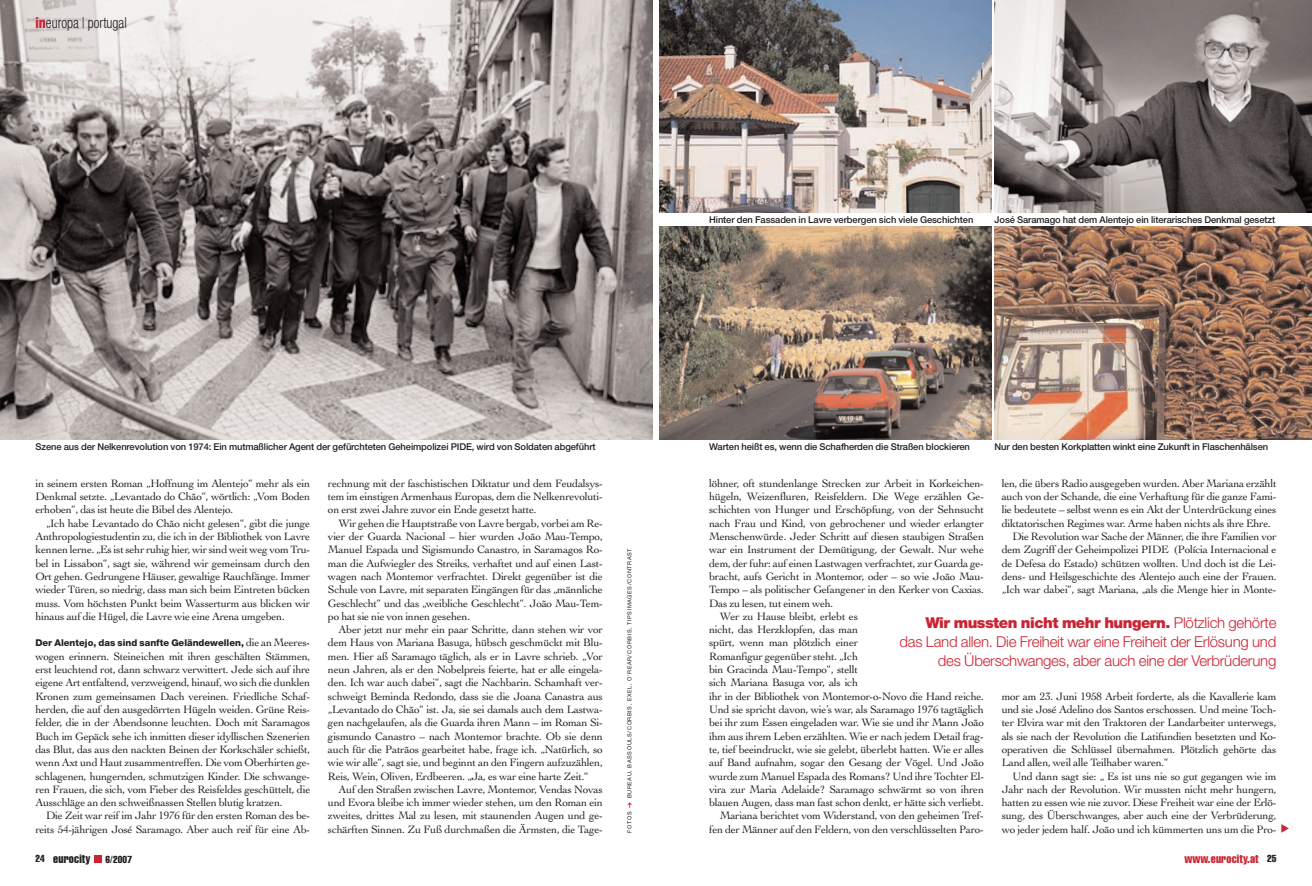
<style>
.page{position:relative;width:1312px;height:886px;background:#fff}
.page>*{position:absolute;margin:0;border:0;box-sizing:border-box;transform-origin:0 0}
.t1{font:300 15px/18.8px "Helvetica Neue";letter-spacing:-.015em;color:#cc2332;text-align:right}
.t2{font:300 condensed 15px "Helvetica Neue";color:#231f20;scale:.9 1}
.t3{font:extra-condensed 11.88px "Helvetica";letter-spacing:.015em;color:#cc2332}
.t4{font:11.25px/13.2px "Cochin";letter-spacing:-.025em;color:#231f20;text-align:justify}
.t5{font:extra-condensed 10px "Helvetica";letter-spacing:.015em;color:#231f20}
.t6{font:500 9.38px "Helvetica Neue";letter-spacing:-.01em;color:#231f20}
.t7{font:800 9.38px "Helvetica Neue";color:#231f20}
.t8{font:5.62px "Helvetica Neue";letter-spacing:.11em;color:#231f20}
.s1{font-weight:800;color:#cc2332}
.s2{font-family:"Cochin";font-weight:400;font-size:11.25px}
.s3{font-size:11.88px}
.s4{font-weight:900}
.s5{font-size:10px;color:#231f20}
</style>
<div class="page">
<div style="left:95px;top:855px;width:7px;height:7px;background:#cc2332"></div>
<svg style="left:627px;top:802px;width:4px;height:6px"></svg>
<svg style="left:1281px;top:824px;width:7px;height:9px"></svg>
<img style="left:0;top:0;width:652px;height:439px">
<img style="left:659px;top:0;width:331px;height:213px">
<img style="left:659px;top:227px;width:331px;height:212px">
<img style="left:994px;top:0;width:317px;height:213px">
<img style="left:994px;top:227px;width:317px;height:212px">
<h1 class="t2" style="left:35px;top:18px;width:103px"><span class="s1">in</span>europa | portugal</h1>
<p class="t6" style="left:709px;top:216px;width:266px">Hinter den Fassaden in Lavre verbergen sich viele Geschichten</p>
<p class="t6" style="left:994px;top:216px;width:282px">José Saramago hat dem Alentejo ein literarisches Denkmal gesetzt</p>
<p class="t6" style="left:35px;top:443px;width:561px">Szene aus der Nelkenrevolution von 1974: Ein mutmaßlicher Agent der gefürchteten Geheimpolizei PIDE, wird von Soldaten abgeführt</p>
<p class="t6" style="left:709px;top:443px;width:262px">Warten heißt es, wenn die Schafherden die Straßen blockieren</p>
<p class="t6" style="left:994px;top:443px;width:275px">Nur den besten Korkplatten winkt eine Zukunft in Flaschenhälsen</p>
<p class="t4" style="left:35px;top:478px;width:276px">in seinem ersten Roman „Hoffnung im Alentejo“ mehr als ein Denkmal setzte. „Levantado do Chão“, wörtlich: „Vom Boden erhoben“, das ist heute die Bibel des Alentejo.</p>
<p class="t4" style="left:35px;top:517px;width:276px;text-indent:11px">„Ich habe Levantado do Chão nicht gelesen“, gibt die junge Anthropologiestudentin zu, die ich in der Bibliothek von Lavre kennen lerne. „Es ist sehr ruhig hier, wir sind weit weg vom Tru&shy;bel in Lissabon“, sagt sie, während wir gemeinsam durch den Ort gehen. Gedrungene Häuser, gewaltige Rauchfänge. Immer wieder Türen, so niedrig, dass man sich beim Eintreten bücken muss. Vom höchsten Punkt beim Wasserturm aus blicken wir hinaus auf die Hügel, die Lavre wie eine Arena umgeben.</p>
<p class="t7" style="left:35px;top:640px;width:276px">Der Alentejo, das sind sanfte Geländewellen, <span class="s2">die an Meeres-</span></p>
<p class="t4" style="left:35px;top:650px;width:276px">wogen erinnern. Steineichen mit ihren geschälten Stämmen, erst leuchtend rot, dann schwarz verwittert. Jede sich auf ihre eigene Art entfaltend, verzweigend, hinauf, wo sich die dunklen Kronen zum gemeinsamen Dach vereinen. Friedliche Schaf&shy;herden, die auf den ausgedörrten Hügeln weiden. Grüne Reis&shy;felder, die in der Abendsonne leuchten. Doch mit Saramagos Buch im Gepäck sehe ich inmitten dieser idyllischen Szenerien das Blut, das aus den nackten Beinen der Korkschäler schießt, wenn Axt und Haut zusammentreffen. Die vom Oberhirten ge&shy;schlagenen, hungernden, schmutzigen Kinder. Die schwange&shy;ren Frauen, die sich, vom Fieber des Reisfeldes geschüttelt, die Ausschläge an den schweißnassen Stellen blutig kratzen.</p>
<p class="t4" style="left:35px;top:810px;width:276px;text-align:right">Die Zeit war reif im Jahr 1976 für den ersten Roman des be&shy;reits 54-jährigen José Saramago. Aber auch reif für eine Ab-</p>
<p class="t5" style="left:35px;top:855px;width:98px">24 <span class="s3">eurocity</span> 6/2007</p>
<p class="t4" style="left:328px;top:478px;width:276px">rechnung mit der faschistischen Diktatur und dem Feudalsys&shy;tem im einstigen Armenhaus Europas, dem die Nelkenrevoluti&shy;on erst zwei Jahre zuvor ein Ende gesetzt hatte.</p>
<p class="t4" style="left:328px;top:517px;width:276px;text-indent:11px">Wir gehen die Hauptstraße von Lavre bergab, vorbei am Re&shy;vier der Guarda Nacional – hier wurden João Mau-Tempo, Manuel Espada und Sigismundo Canastro, in Saramagos Ro&shy;man die Aufwiegler des Streiks, verhaftet und auf einen Last&shy;wagen nach Montemor verfrachtet. Direkt gegenüber ist die Schule von Lavre, mit separaten Eingängen für das „männliche Geschlecht“ und das „weibliche Geschlecht“. João Mau-Tem&shy;po hat sie nie von innen gesehen.</p>
<p class="t4" style="left:328px;top:624px;width:276px;text-indent:11px">Aber jetzt nur mehr ein paar Schritte, dann stehen wir vor dem Haus von Mariana Basuga, hübsch geschmückt mit Blu&shy;men. Hier aß Saramago täglich, als er in Lavre schrieb. „Vor neun Jahren, als er den Nobelpreis feierte, hat er alle eingela&shy;den. Ich war auch dabei“, sagt die Nachbarin. Schamhaft ver&shy;schweigt Beminda Redondo, dass sie die Joana Canastra aus „Levantado do Chão“ ist. Ja, sie sei damals auch dem Lastwa&shy;gen nachgelaufen, als die Guarda ihren Mann – im Roman Si&shy;gismundo Canastro – nach Montemor brachte. Ob sie denn auch für die Patrãos gearbeitet habe, frage ich. „Natürlich, so wie wir alle“, sagt sie, und beginnt an den Fingern aufzuzählen, Reis, Wein, Oliven, Erdbeeren. „Ja, es war eine harte Zeit.“</p>
<p class="t4" style="left:328px;top:783px;width:276px;text-indent:11px">Auf den Straßen zwischen Lavre, Montemor, Vendas Novas und Evora bleibe ich immer wieder stehen, um den Roman ein zweites, drittes Mal zu lesen, mit staunenden Augen und ge&shy;schärften Sinnen. Zu Fuß durchmaßen die Ärmsten, die Tage-</p>
<p class="t8" style="left:627px;top:798px;width:251px;rotate:-90deg">BUREAU, BASSOULS/CORBIS, EXEL, O'REAR/CORBIS, TIPSIMAGES/CONTRAST</p>
<p class="t8" style="left:627px;top:833px;width:23px;rotate:-90deg">FOTOS</p>
<p class="t4" style="left:709px;top:478px;width:276px">löhner, oft stundenlange Strecken zur Arbeit in Korkeichen-</p>
<p class="t4" style="left:709px;top:491px;width:276px">hügeln, Weizenfluren, Reisfeldern. Die Wege erzählen Ge-</p>
<p class="t4" style="left:709px;top:504px;width:276px">schichten von Hunger und Erschöpfung, von der Sehnsucht</p>
<p class="t4" style="left:709px;top:517px;width:276px">nach Frau und Kind, von gebrochener und wieder erlangter</p>
<p class="t4" style="left:709px;top:531px;width:276px">Menschenwürde. Jeder Schritt auf diesen staubigen Straßen</p>
<p class="t4" style="left:709px;top:544px;width:276px">war ein Instrument der Demütigung, der Gewalt. Nur wehe</p>
<p class="t4" style="left:709px;top:557px;width:276px">dem, der fuhr: auf einen Lastwagen verfrachtet, zur Guarda ge-</p>
<p class="t4" style="left:709px;top:571px;width:276px">bracht, aufs Gericht in Montemor, oder – so wie João Mau-</p>
<p class="t4" style="left:709px;top:584px;width:276px">Tempo – als politischer Gefangener in den Kerker von Caxias.</p>
<p class="t4" style="left:709px;top:597px;width:126px">Das zu lesen, tut einem weh.</p>
<p class="t4" style="left:719px;top:611px;width:140px">Wer zu Hause bleibt, erlebt es</p>
<p class="t4" style="left:709px;top:624px;width:150px">nicht, das Herzklopfen, das man</p>
<p class="t4" style="left:709px;top:637px;width:150px">spürt, wenn man plötzlich einer</p>
<p class="t4" style="left:709px;top:650px;width:150px">Romanfigur gegenüber steht. „Ich</p>
<p class="t4" style="left:709px;top:664px;width:150px">bin Gracinda Mau-Tempo“, stellt</p>
<p class="t4" style="left:709px;top:677px;width:150px">sich Mariana Basuga vor, als ich</p>
<p class="t4" style="left:709px;top:690px;width:276px">ihr in der Bibliothek von Montemor-o-Novo die Hand reiche.</p>
<p class="t4" style="left:709px;top:704px;width:276px">Und sie spricht davon, wie’s war, als Saramago 1976 tagtäglich</p>
<p class="t4" style="left:709px;top:717px;width:276px">bei ihr zum Essen eingeladen war. Wie sie und ihr Mann João</p>
<p class="t4" style="left:709px;top:730px;width:276px">ihm aus ihrem Leben erzählten. Wie er nach jedem Detail frag-</p>
<p class="t4" style="left:709px;top:744px;width:276px">te, tief beeindruckt, wie sie gelebt, überlebt hatten. Wie er alles</p>
<p class="t4" style="left:709px;top:757px;width:276px">auf Band aufnahm, sogar den Gesang der Vögel. Und João</p>
<p class="t4" style="left:709px;top:770px;width:276px">wurde zum Manuel Espada des Romans? Und ihre Tochter El-</p>
<p class="t4" style="left:709px;top:783px;width:276px">vira zur Maria Adelaide? Saramago schwärmt so von ihren</p>
<p class="t4" style="left:709px;top:797px;width:276px">blauen Augen, dass man fast schon denkt, er hätte sich verliebt.</p>
<p class="t4" style="left:719px;top:810px;width:265px">Mariana berichtet vom Widerstand, von den geheimen Tref-</p>
<p class="t4" style="left:709px;top:823px;width:276px">fen der Männer auf den Feldern, von den verschlüsselten Paro-</p>
<p class="t4" style="left:1001px;top:478px;width:276px">len, die übers Radio ausgegeben wurden. Aber Mariana erzählt</p>
<p class="t4" style="left:1001px;top:491px;width:276px">auch von der Schande, die eine Verhaftung für die ganze Fami-</p>
<p class="t4" style="left:1001px;top:504px;width:276px">lie bedeutete – selbst wenn es ein Akt der Unterdrückung eines</p>
<p class="t4" style="left:1001px;top:517px;width:271px">diktatorischen Regimes war. Arme haben nichts als ihre Ehre.</p>
<p class="t4" style="left:1012px;top:531px;width:265px">Die Revolution war Sache der Männer, die ihre Familien vor</p>
<p class="t4" style="left:1001px;top:544px;width:276px">dem Zugriff der Geheimpolizei PIDE (Polícia Internacional e</p>
<p class="t4" style="left:1001px;top:557px;width:276px">de Defesa do Estado) schützen wollten. Und doch ist die Lei-</p>
<p class="t4" style="left:1001px;top:571px;width:276px">dens- und Heilsgeschichte des Alentejo auch eine der Frauen.</p>
<p class="t4" style="left:1001px;top:584px;width:276px">„Ich war dabei“, sagt Mariana, „als die Menge hier in Monte-</p>
<h1 class="t1" style="left:899px;top:615px;width:378px"><span class="s4">Wir mussten nicht mehr hungern.</span> Plötzlich gehörte das Land allen. Die Freiheit war eine Freiheit der Erlösung und des Überschwanges, aber auch eine der Verbrüderung</h1>
<p class="t4" style="left:1001px;top:690px;width:276px">mor am 23. Juni 1958 Arbeit forderte, als die Kavallerie kam und sie José Adelino dos Santos erschossen. Und meine Toch&shy;ter Elvira war mit den Traktoren der Landarbeiter unterwegs, als sie nach der Revolution die Latifundien besetzten und Ko&shy;operativen die Schlüssel übernahmen. Plötzlich gehörte das Land allen, weil alle Teilhaber waren.“</p>
<p class="t4" style="left:1001px;top:770px;width:276px;text-indent:11px">Und dann sagt sie: „ Es ist uns nie so gut gegangen wie im Jahr nach der Revolution. Wir mussten nicht mehr hungern, hatten zu essen wie nie zuvor. Diese Freiheit war eine der Erlö&shy;sung, des Überschwanges, aber auch eine der Verbrüderung, wo jeder jedem half. João und ich kümmerten uns um die Pro-</p>
<p class="t3" style="left:1184px;top:854px;width:94px">www.eurocity.at <span class="s5">25</span></p>
</div>
